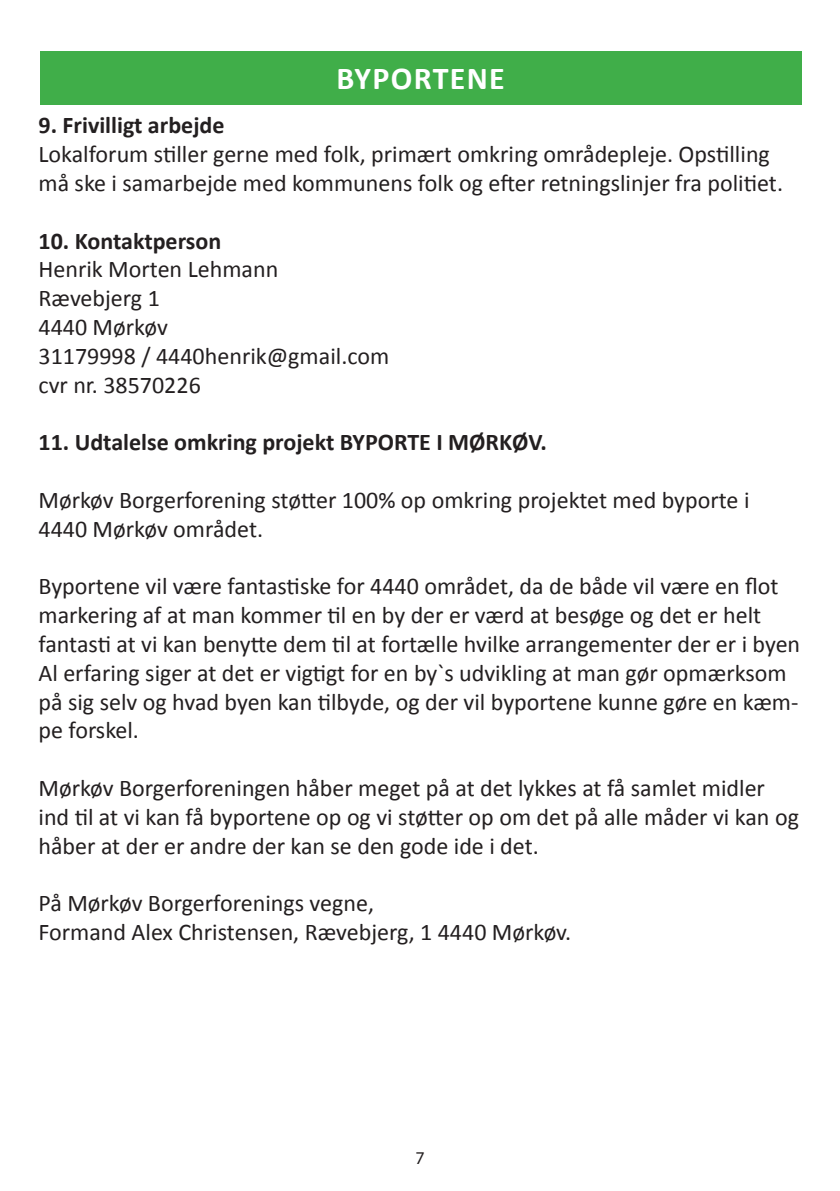
<style>
.page{position:relative;width:840px;height:1191px;background:#fff}
.page>*{position:absolute;margin:0;border:0;box-sizing:border-box;transform-origin:0 0}
.t1{font:700 32px "Calibri";letter-spacing:.04em;color:#fff}
.t2{font:24px/28.8px "Calibri";color:#231f20}
.t3{font:700 24px "Calibri";color:#231f20}
.t4{font:18px "Myriad Pro";color:#231f20}
</style>
<div class="page">
<div style="left:40px;top:51px;width:761px;height:54px;background:#40ae49"></div>
<p class="t1" style="left:336px;top:59px;width:169px">BYPORTENE</p>
<p class="t3" style="left:38px;top:110px;width:187px">9. Frivilligt arbejde</p>
<p class="t2" style="left:38px;top:139px;width:745px">Lokalforum stiller gerne med folk, primært omkring områdepleje. Opstilling må ske i samarbejde med kommunens folk og efter retningslinjer fra politiet.</p>
<p class="t3" style="left:38px;top:226px;width:184px">10. Kontaktperson</p>
<p class="t2" style="left:38px;top:254px;width:241px">Henrik Morten Lehmann</p>
<p class="t2" style="left:38px;top:283px;width:123px">Rævebjerg 1</p>
<p class="t2" style="left:38px;top:311px;width:131px">4440 Mørkøv</p>
<p class="t2" style="left:38px;top:340px;width:352px">31179998 / 4440henrik@gmail.com</p>
<p class="t2" style="left:38px;top:369px;width:164px">cvr nr. 38570226</p>
<p class="t3" style="left:38px;top:427px;width:509px">11. Udtalelse omkring projekt BYPORTE I MØRKØV.</p>
<p class="t2" style="left:38px;top:484px;width:712px">Mørkøv Borgerforening støtter 100% op omkring projektet med byporte i<br>4440 Mørkøv området.</p>
<p class="t2" style="left:38px;top:571px;width:762px">Byportene vil være fantastiske for 4440 området, da de både vil være en flot markering af at man kommer til en by der er værd at besøge og det er helt fantasti at vi kan benytte dem til at fortælle hvilke arrangementer der er i byen</p>
<p class="t2" style="left:38px;top:657px;width:761px">Al erfaring siger at det er vigtigt for en by`s udvikling at man gør opmærksom på sig selv og hvad byen kan tilbyde, og der vil byportene kunne gøre en kæm&shy;pe forskel.</p>
<p class="t2" style="left:38px;top:772px;width:761px">Mørkøv Borgerforeningen håber meget på at det lykkes at få samlet midler ind til at vi kan få byportene op og vi støtter op om det på alle måder vi kan og håber at der er andre der kan se den gode ide i det.</p>
<p class="t2" style="left:38px;top:887px;width:337px">På Mørkøv Borgerforenings vegne,</p>
<p class="t2" style="left:38px;top:916px;width:534px">Formand Alex Christensen, Rævebjerg, 1 4440 Mørkøv.</p>
<p class="t4" style="left:415px;top:1147px;width:11px">7</p>
</div>
